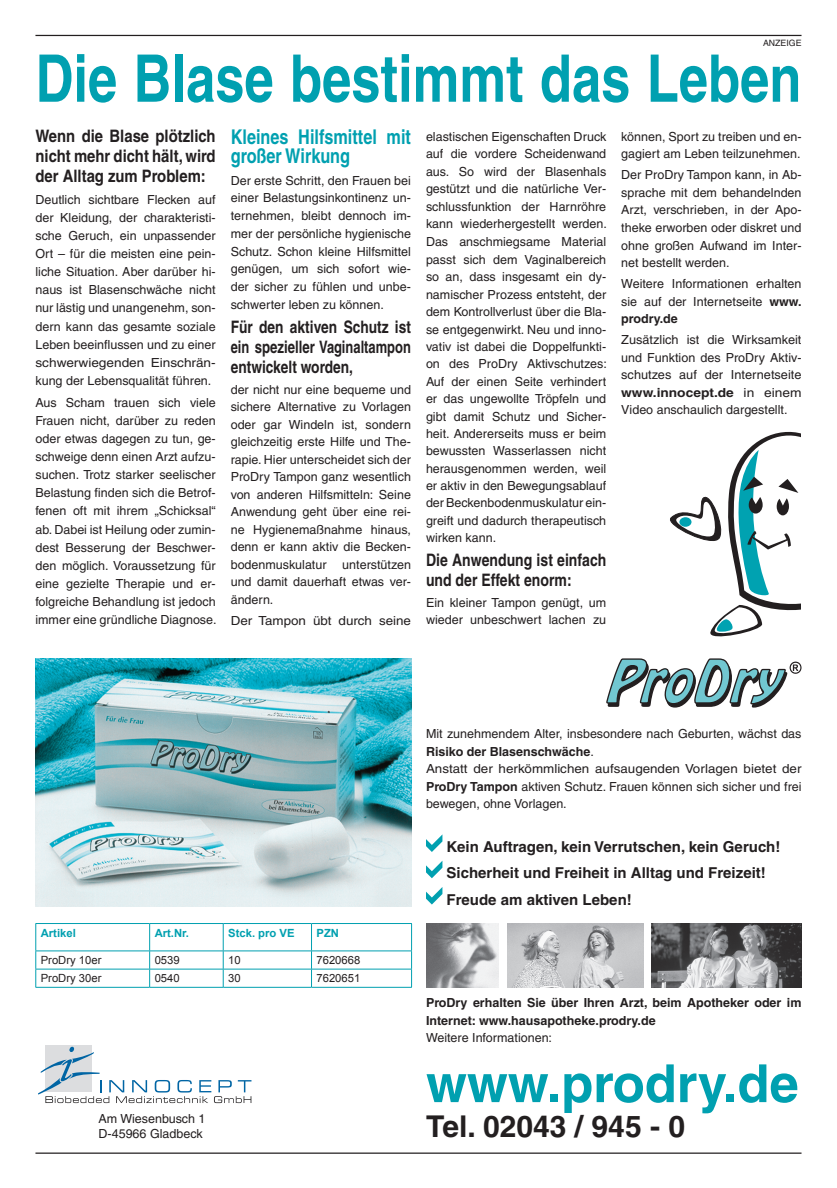
<style>
.page{position:relative;width:837px;height:1188px;background:#fff}
.page>*{position:absolute;margin:0;border:0;box-sizing:border-box;transform-origin:0 0}
.t1{font:700 65.62px "Helvetica";color:#00a0b0;scale:.8 1}
.t2{font:700 52.5px "Helvetica";color:#00a0b0}
.t3{font:700 30px "Helvetica";color:#231f20}
.t4{font:700 20.25px/19.5px "Helvetica";color:#00a0b0;scale:.8 1}
.t5{font:700 17.25px/20px "Helvetica";color:#231f20;text-align:justify;scale:.8 1}
.t6{font:700 17.25px/20px "Helvetica";color:#231f20;text-align:justify;scale:.86 1}
.t7{font:700 17.25px/20px "Helvetica";color:#231f20;scale:.82 1}
.t8{font:700 15px/26.2px "Helvetica";color:#231f20}
.t9{font:12.5px/17.5px "Helvetica";color:#231f20;text-align:justify}
.t10{font:700 12.5px/17.5px "Helvetica";color:#231f20}
.t11{font:12.5px "Helvetica";color:#231f20;scale:1.07 1}
.t12{font:11.25px "Arial";color:#231f20}
.t13{font:700 11.25px "Arial";color:#00a0b0}
.t14{font:8.75px "Helvetica";color:#231f20}
.s1{font-weight:700}
</style>
<div class="page">
<svg style="left:670px;top:431px;width:131px;height:206px"></svg>
<div style="left:679px;top:517px;width:12px;height:9px;background:#00a2b1;border-radius:50%"></div>
<img style="left:35px;top:658px;width:377px;height:248px">
<hr style="left:35px;top:922px;width:115px;height:1px;background:#00a0b0">
<hr style="left:150px;top:922px;width:73px;height:1px;background:#00a0b0">
<hr style="left:223px;top:922px;width:88px;height:1px;background:#00a0b0">
<hr style="left:311px;top:922px;width:101px;height:1px;background:#00a0b0">
<hr style="left:35px;top:950px;width:115px;height:1px;background:#00a0b0">
<hr style="left:150px;top:950px;width:73px;height:1px;background:#00a0b0">
<hr style="left:223px;top:950px;width:88px;height:1px;background:#00a0b0">
<hr style="left:311px;top:950px;width:101px;height:1px;background:#00a0b0">
<hr style="left:35px;top:968px;width:115px;height:1px;background:#00a0b0">
<svg style="left:35px;top:923px;width:1px;height:63px"></svg>
<hr style="left:150px;top:968px;width:73px;height:1px;background:#00a0b0">
<svg style="left:149px;top:923px;width:1px;height:63px"></svg>
<hr style="left:223px;top:968px;width:88px;height:1px;background:#00a0b0">
<svg style="left:223px;top:923px;width:1px;height:63px"></svg>
<hr style="left:311px;top:968px;width:101px;height:1px;background:#00a0b0">
<svg style="left:311px;top:923px;width:1px;height:63px"></svg>
<svg style="left:411px;top:923px;width:1px;height:63px"></svg>
<hr style="left:35px;top:986px;width:115px;height:1px;background:#00a0b0">
<hr style="left:150px;top:986px;width:73px;height:1px;background:#00a0b0">
<hr style="left:223px;top:986px;width:88px;height:1px;background:#00a0b0">
<hr style="left:311px;top:986px;width:101px;height:1px;background:#00a0b0">
<svg style="left:606px;top:658px;width:195px;height:50px"></svg>
<svg style="left:426px;top:835px;width:16px;height:16px"></svg>
<svg style="left:426px;top:861px;width:16px;height:17px"></svg>
<svg style="left:426px;top:887px;width:16px;height:17px"></svg>
<div style="left:45px;top:1044px;width:47px;height:47px;background:#dcdddf"></div>
<svg style="left:38px;top:1046px;width:213px;height:56px"></svg>
<img style="left:426px;top:923px;width:72px;height:63px">
<img style="left:507px;top:923px;width:136px;height:63px">
<img style="left:651px;top:923px;width:150px;height:63px">
<hr style="left:35px;top:35px;width:766px;height:1px;background:#231f20">
<hr style="left:35px;top:1152px;width:766px;height:1px;background:#231f20">
<p class="t14" style="left:762px;top:37px;width:40px">ANZEIGE</p>
<h1 class="t1" style="left:35px;top:39px;width:958px">Die Blase bestimmt das Leben</h1>
<h3 class="t6" style="left:35px;top:125px;width:211px">Wenn die Blase plötzlich nicht mehr dicht hält, wird der Alltag zum Problem:</h3>
<p class="t9" style="left:35px;top:190px;width:182px;line-height:18.1px">Deutlich sichtbare Flecken auf der Kleidung, der charakteristi&shy;sche Geruch, ein unpassender Ort – für die meisten eine pein&shy;liche Situation. Aber darüber hi&shy;naus ist Blasenschwäche nicht nur lästig und unangenehm, son&shy;dern kann das gesamte soziale Leben beeinflussen und zu einer schwerwiegenden Einschrän&shy;kung der Lebensqualität führen.</p>
<p class="t9" style="left:35px;top:393px;width:182px;line-height:18.1px">Aus Scham trauen sich viele Frauen nicht, darüber zu reden oder etwas dagegen zu tun, ge&shy;schweige denn einen Arzt aufzu&shy;suchen. Trotz starker seelischer Belastung finden sich die Betrof&shy;fenen oft mit ihrem „Schicksal“ ab. Dabei ist Heilung oder zumin&shy;dest Besserung der Beschwer&shy;den möglich. Voraussetzung für eine gezielte Therapie und er&shy;folgreiche Behandlung ist jedoch immer eine gründliche Diagnose.</p>
<h3 class="t4" style="left:231px;top:126px;width:227px">Kleines Hilfsmittel mit großer Wirkung</h3>
<p class="t9" style="left:231px;top:171px;width:182px">Der erste Schritt, den Frauen bei einer Belastungsinkontinenz un&shy;ternehmen, bleibt dennoch im&shy;mer der persönliche hygienische Schutz. Schon kleine Hilfsmittel genügen, um sich sofort wie&shy;der sicher zu fühlen und unbe&shy;schwerter leben zu können.</p>
<h3 class="t5" style="left:231px;top:316px;width:227px">Für den aktiven Schutz ist ein spezieller Vaginaltampon entwickelt worden,</h3>
<p class="t9" style="left:231px;top:380px;width:182px">der nicht nur eine bequeme und sichere Alternative zu Vorlagen oder gar Windeln ist, sondern gleichzeitig erste Hilfe und The&shy;rapie. Hier unterscheidet sich der ProDry Tampon ganz wesentlich von anderen Hilfsmitteln: Seine Anwendung geht über eine rei&shy;ne Hygienemaßnahme hinaus, denn er kann aktiv die Becken&shy;bodenmuskulatur</p>
<p class="t9" style="left:231px;top:555px;width:182px;text-indent:111px">unterstützen und damit dauerhaft etwas ver&shy;ändern.</p>
<p class="t11" style="left:231px;top:613px;width:170px">Der Tampon übt durch seine</p>
<p class="t9" style="left:426px;top:128px;width:182px">elastischen Eigenschaften Druck auf die vordere Scheidenwand aus. So wird der Blasenhals gestützt und die natürliche Ver&shy;schlussfunktion der Harnröhre kann wiederhergestellt werden.<br>Das anschmiegsame Material passt sich dem Vaginalbereich so an, dass insgesamt ein dy&shy;namischer Prozess entsteht, der dem Kontrollverlust über die Bla&shy;se entgegenwirkt. Neu und inno&shy;vativ ist dabei die Doppelfunkti&shy;on des ProDry Aktivschutzes:<br>Auf der einen Seite verhindert er das ungewollte Tröpfeln und gibt damit Schutz und Sicher&shy;heit. Andererseits muss er beim bewussten Wasserlassen nicht herausgenommen werden, weil er aktiv in den Bewegungsablauf der Beckenbodenmuskulatur ein&shy;greift und dadurch therapeutisch wirken kann.</p>
<h3 class="t7" style="left:426px;top:549px;width:221px">Die Anwendung ist einfach und der Effekt enorm:</h3>
<p class="t9" style="left:426px;top:593px;width:182px">Ein kleiner Tampon genügt, um wieder unbeschwert lachen zu</p>
<p class="t9" style="left:621px;top:128px;width:182px">können, Sport zu treiben und en&shy;gagiert am Leben teilzunehmen.</p>
<p class="t9" style="left:621px;top:166px;width:182px">Der ProDry Tampon kann, in Ab&shy;sprache mit dem behandelnden Arzt, verschrieben, in der Apo&shy;theke erworben oder diskret und ohne großen Aufwand im Inter&shy;net bestellt werden.</p>
<p class="t9" style="left:621px;top:275px;width:182px">Weitere Informationen erhalten sie auf der Internetseite <span class="s1">www. prodry.de</span></p>
<p class="t9" style="left:621px;top:331px;width:182px">Zusätzlich ist die Wirksamkeit und Funktion des ProDry Aktiv&shy;schutzes auf der Internetseite <span class="s1">www.innocept.de</span> in einem Video anschaulich dargestellt.</p>
<p class="t13" style="left:41px;top:925px;width:37px">Artikel</p>
<p class="t13" style="left:155px;top:925px;width:36px">Art.Nr.</p>
<p class="t13" style="left:228px;top:925px;width:68px">Stck. pro VE</p>
<p class="t13" style="left:316px;top:925px;width:24px">PZN</p>
<p class="t12" style="left:41px;top:952px;width:62px">ProDry 10er</p>
<p class="t12" style="left:155px;top:952px;width:27px">0539</p>
<p class="t12" style="left:228px;top:952px;width:14px">10</p>
<p class="t12" style="left:316px;top:952px;width:45px">7620668</p>
<p class="t12" style="left:41px;top:970px;width:62px">ProDry 30er</p>
<p class="t12" style="left:155px;top:970px;width:27px">0540</p>
<p class="t12" style="left:228px;top:970px;width:14px">30</p>
<p class="t12" style="left:316px;top:970px;width:45px">7620651</p>
<p class="t9" style="left:99px;top:1110px;width:108px;line-height:15px">Am Wiesenbusch 1<br>D-45966 Gladbeck</p>
<p class="t9" style="left:426px;top:724px;width:377px;text-align:left">Mit zunehmendem Alter, insbesondere nach Geburten, wächst das <span class="s1">Risiko der Blasenschwäche</span>.<br>Anstatt der herkömmlichen aufsaugenden Vorlagen bietet der <span class="s1">ProDry Tampon</span> aktiven Schutz. Frauen können sich sicher und frei bewegen, ohne Vorlagen.</p>
<p class="t8" style="left:446px;top:833px;width:335px">Kein Auftragen, kein Verrutschen, kein Geruch!<br>Sicherheit und Freiheit in Alltag und Freizeit!<br>Freude am aktiven Leben!</p>
<p class="t10" style="left:426px;top:993px;width:377px">ProDry erhalten Sie über Ihren Arzt, beim Apotheker oder im<br>Internet: www.hausapotheke.prodry.de</p>
<p class="t9" style="left:426px;top:1028px;width:127px">Weitere Informationen:</p>
<h2 class="t2" style="left:426px;top:1051px;width:374px">www.prodry.de</h2>
<h3 class="t3" style="left:426px;top:1107px;width:260px">Tel. 02043 / 945 - 0</h3>
</div>
